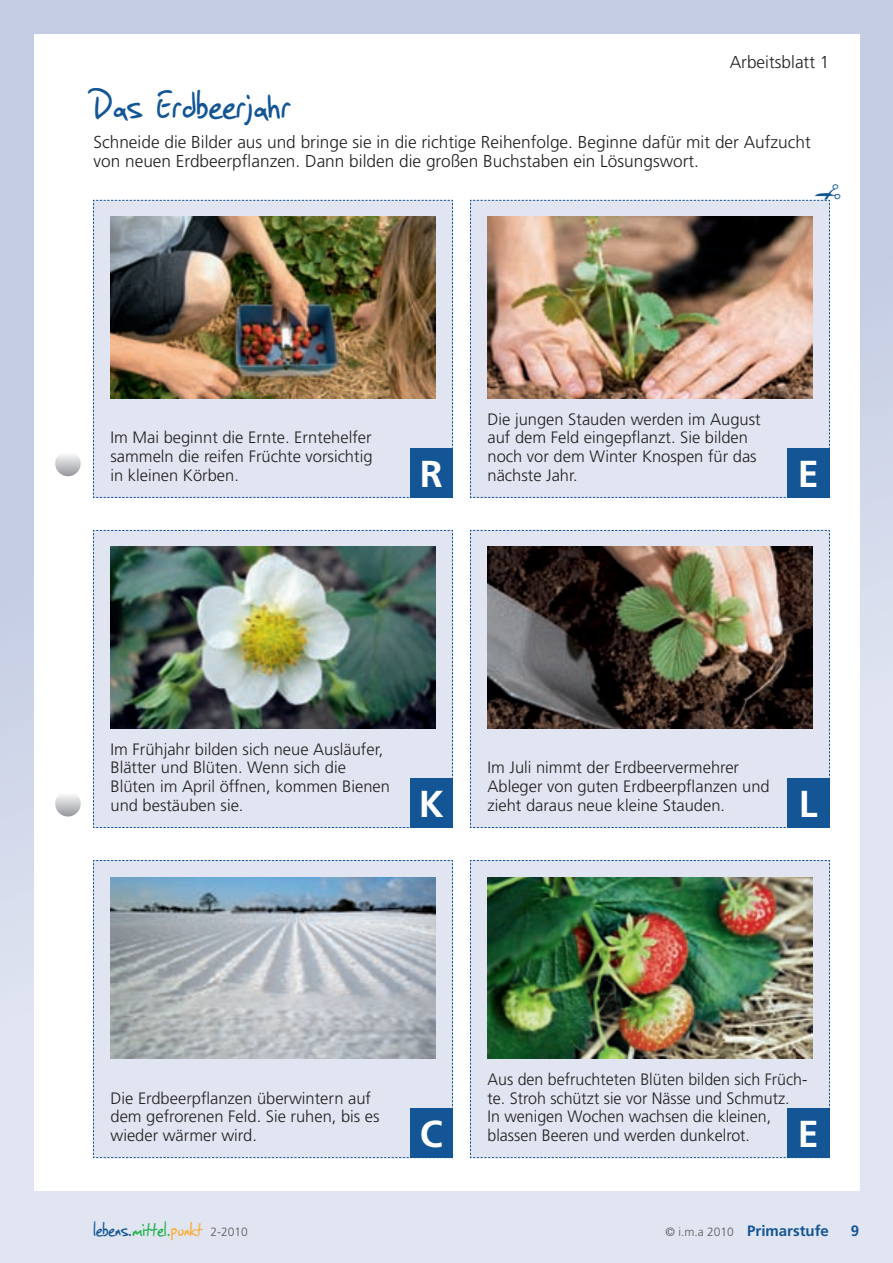
<style>
.page{position:relative;width:893px;height:1263px;background:#fff}
.page>*{position:absolute;margin:0;border:0;box-sizing:border-box;transform-origin:0 0}
.t1{font:45px "SF Grunge Sans";letter-spacing:.02em;color:#145596}
.t2{font:700 37.5px "Frutiger";color:#fff}
.t3{font:22.5px "SF Grunge Sans";letter-spacing:.01em;color:#145596}
.t4{font:300 17.25px/19.5px "Frutiger";color:#231f20}
.t5{font:300 16.5px/18.8px "Frutiger";color:#231f20}
.t6{font:700 15px "Frutiger";color:#145596}
.s1{color:#23b24b}
.s2{color:#fbae3a}
.s3{font-family:"Frutiger";font-weight:300;font-size:12px;color:#57585a}
.s4{font-weight:300;font-size:12px;color:#57585a}
</style>
<div class="page">
<div style="left:0;top:0;width:892px;height:1263px;background:linear-gradient(to bottom,#bfc7e0,#e5e9f3)"></div>
<div style="left:34px;top:34px;width:825px;height:1156px;background:#fff"></div>
<svg style="left:55px;top:451px;width:26px;height:25px"></svg>
<svg style="left:55px;top:791px;width:26px;height:25px"></svg>
<div style="left:93px;top:200px;width:360px;height:298px;background:#e0e5f1"></div>
<div style="left:93px;top:530px;width:360px;height:298px;background:#e0e5f1"></div>
<div style="left:93px;top:860px;width:360px;height:298px;background:#e0e5f1"></div>
<div style="left:470px;top:530px;width:360px;height:298px;background:#e0e5f1"></div>
<div style="left:470px;top:860px;width:360px;height:298px;background:#e0e5f1"></div>
<div style="left:410px;top:448px;width:42px;height:49px;background:#145596"></div>
<div style="left:410px;top:778px;width:42px;height:49px;background:#145596"></div>
<div style="left:410px;top:1108px;width:42px;height:49px;background:#145596"></div>
<div style="left:787px;top:778px;width:42px;height:49px;background:#145596"></div>
<div style="left:787px;top:1108px;width:42px;height:49px;background:#145596"></div>
<img style="left:110px;top:217px;width:325px;height:181px">
<img style="left:110px;top:547px;width:325px;height:181px">
<img style="left:110px;top:877px;width:325px;height:181px">
<img style="left:487px;top:547px;width:325px;height:181px">
<img style="left:487px;top:877px;width:325px;height:181px">
<img style="left:470px;top:199px;width:360px;height:299px">
<h1 class="t1" style="left:93px;top:75px;width:198px">Das Erdbeerjahr</h1>
<p class="t4" style="left:729px;top:53px;width:101px">Arbeitsblatt 1</p>
<p class="t4" style="left:93px;top:132px;width:718px">Schneide die Bilder aus und bringe sie in die richtige Reihenfolge. Beginne dafür mit der Aufzucht von neuen Erdbeerpflanzen. Dann bilden die großen Buchstaben ein Lösungswort.</p>
<p class="t5" style="left:110px;top:428px;width:263px;text-align:justify">Im Mai beginnt die Ernte. Erntehelfer sammeln die reifen Früchte vorsichtig in kleinen Körben.</p>
<h2 class="t2" style="left:420px;top:452px;width:24px">R</h2>
<p class="t5" style="left:487px;top:409px;width:274px">Die jungen Stauden werden im August auf dem Feld eingepflanzt. Sie bilden noch vor dem Winter Knospen für das nächste Jahr.</p>
<h2 class="t2" style="left:797px;top:452px;width:22px">E</h2>
<p class="t5" style="left:110px;top:739px;width:281px">Im Frühjahr bilden sich neue Ausläufer,<br>Blätter und Blüten. Wenn sich die<br>Blüten im April öffnen, kommen Bienen und bestäuben sie.</p>
<h2 class="t2" style="left:418px;top:782px;width:27px">K</h2>
<p class="t5" style="left:487px;top:758px;width:284px">Im Juli nimmt der Erdbeervermehrer<br>Ableger von guten Erdbeerpflanzen und zieht daraus neue kleine Stauden.</p>
<h2 class="t2" style="left:798px;top:782px;width:20px">L</h2>
<p class="t5" style="left:110px;top:1088px;width:270px">Die Erdbeerpflanzen überwintern auf dem gefrorenen Feld. Sie ruhen, bis es wieder wärmer wird.</p>
<h2 class="t2" style="left:420px;top:1112px;width:24px">C</h2>
<p class="t5" style="left:487px;top:1069px;width:321px">Aus den befruchteten Blüten bilden sich Früch&shy;te. Stroh schützt sie vor Nässe und Schmutz.<br>In wenigen Wochen wachsen die kleinen, blassen Beeren und werden dunkelrot.</p>
<h2 class="t2" style="left:797px;top:1112px;width:22px">E</h2>
<h3 class="t3" style="left:93px;top:1214px;width:156px">lebens.<span class="s1">mittel.</span><span class="s2">punkt</span> <span class="s3">2-2010</span></h3>
<p class="t6" style="left:665px;top:1221px;width:165px"><span class="s4">© i.m.a 2010</span> Primarstufe</p>
<p class="t6" style="left:850px;top:1221px;width:10px">9</p>
</div>
